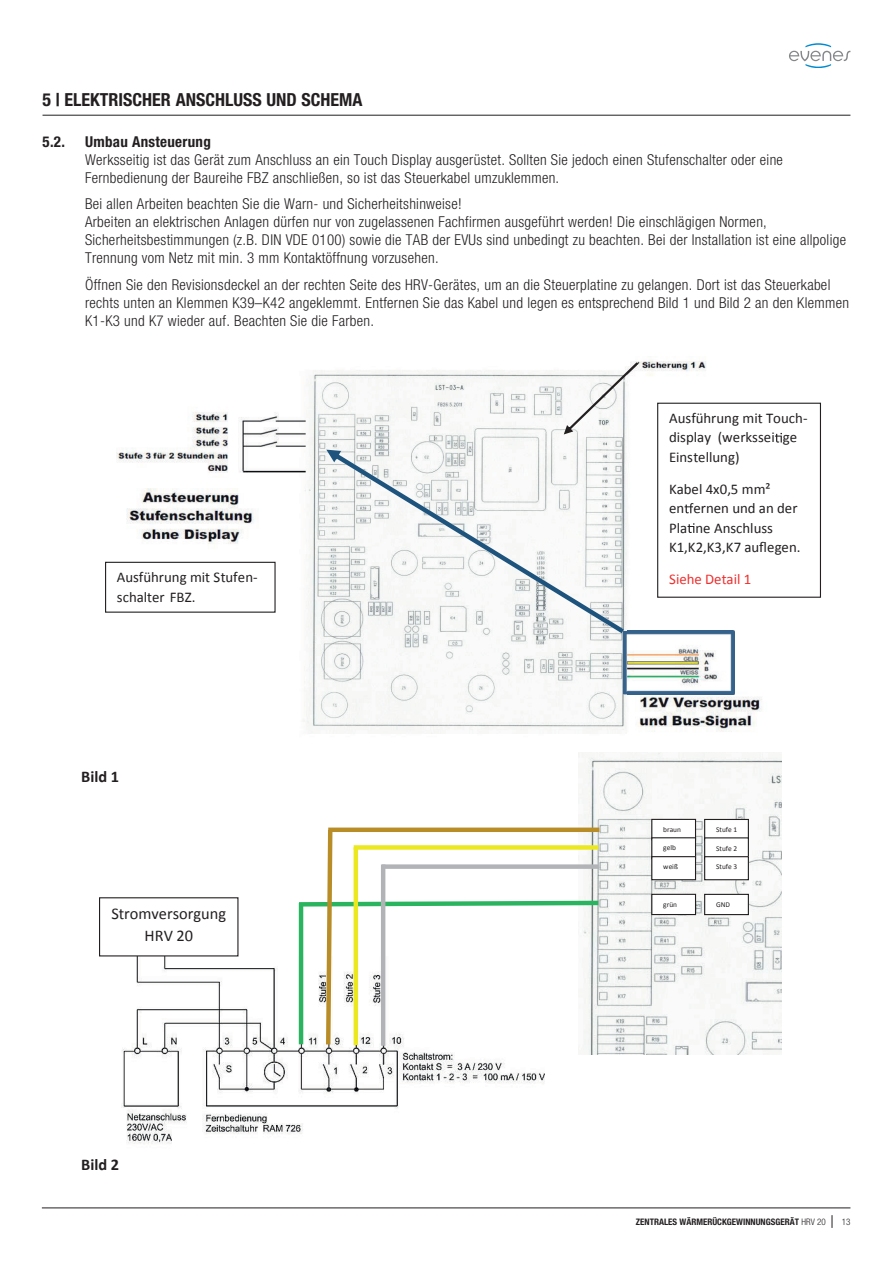
<style>
.page{position:relative;width:893px;height:1263px;background:#fff}
.page>*{position:absolute;margin:0;border:0;box-sizing:border-box;transform-origin:0 0}
.t1{font:700 condensed 18px "Helvetica Neue LT Pro";color:#231f20}
.t2{font:16.35px/21.1px "Calibri";color:#231f20;text-align:center}
.t3{font:700 16.35px "Calibri";letter-spacing:.005em;color:#231f20}
.t4{font:300 condensed 15px/18px "Helvetica Neue LT Pro";letter-spacing:.02em;color:#231f20}
.t5{font:700 condensed 15px "Helvetica Neue LT Pro";letter-spacing:.02em;color:#231f20}
.t6{font:14.85px/19.5px "Calibri";color:#231f20}
.t7{font:14.85px "Calibri";color:#ee2f2d}
.t8{font:700 condensed 9px "Helvetica Neue LT Pro";color:#231f20}
.t9{font:300 condensed 9px "Helvetica Neue LT Pro";color:#231f20}
.t10{font:7.35px "Calibri";letter-spacing:-.005em;color:#231f20}
.s1{font-weight:300}
</style>
<div class="page">
<svg style="left:789px;top:43px;width:61px;height:24px"></svg>
<hr style="left:42px;top:1207px;width:808px;height:1px;background:#231f20">
<svg style="left:832px;top:1215px;width:1px;height:13px"></svg>
<hr style="left:43px;top:115px;width:807px;height:1px;background:#231f20">
<img style="left:107px;top:360px;width:667px;height:372px">
<img style="left:578px;top:753px;width:204px;height:302px">
<div style="left:658px;top:403px;width:162px;height:194px;background:#fff"></div>
<div style="left:657px;top:403px;width:164px;height:195px;border:1px solid #231f20"></div>
<svg style="left:775px;top:433px;width:7px;height:10px"></svg>
<svg style="left:684px;top:503px;width:9px;height:10px"></svg>
<svg style="left:687px;top:523px;width:7px;height:10px"></svg>
<div style="left:106px;top:562px;width:169px;height:159px;background:#fff"></div>
<div style="left:105px;top:562px;width:171px;height:51px;border:1px solid #231f20"></div>
<img style="left:99px;top:956px;width:445px;height:188px">
<svg style="left:295px;top:825px;width:308px;height:224px"></svg>
<div style="left:354px;top:845px;width:244px;height:5px;background:#ece820"></div>
<hr style="left:354px;top:847px;width:4px;height:198px;background:#ece820">
<div style="left:382px;top:864px;width:217px;height:5px;background:#b2b3b7"></div>
<hr style="left:381px;top:864px;width:4px;height:182px;background:#b2b3b7">
<div style="left:99px;top:897px;width:139px;height:59px;border:1px solid #231f20"></div>
<div style="left:652px;top:819px;width:43px;height:21px;background:#fff"></div>
<div style="left:651px;top:819px;width:45px;height:21px;border:1px solid #231f20"></div>
<div style="left:652px;top:838px;width:43px;height:21px;background:#fff"></div>
<div style="left:651px;top:837px;width:45px;height:22px;border:1px solid #231f20"></div>
<div style="left:652px;top:857px;width:43px;height:23px;background:#fff"></div>
<div style="left:651px;top:856px;width:45px;height:24px;border:1px solid #231f20"></div>
<div style="left:652px;top:894px;width:43px;height:20px;background:#fff"></div>
<div style="left:651px;top:894px;width:45px;height:21px;border:1px solid #231f20"></div>
<img style="left:306px;top:370px;width:321px;height:364px">
<svg style="left:326px;top:450px;width:298px;height:183px;fill:#f7f8f6"></svg>
<img style="left:623px;top:631px;width:111px;height:63px">
<svg style="left:564px;top:362px;width:74px;height:72px"></svg>
<div style="left:705px;top:819px;width:43px;height:21px;background:#fff"></div>
<div style="left:704px;top:819px;width:45px;height:21px;border:1px solid #231f20"></div>
<div style="left:705px;top:838px;width:43px;height:21px;background:#fff"></div>
<div style="left:704px;top:837px;width:45px;height:22px;border:1px solid #231f20"></div>
<div style="left:705px;top:857px;width:43px;height:23px;background:#fff"></div>
<div style="left:704px;top:856px;width:45px;height:24px;border:1px solid #231f20"></div>
<div style="left:705px;top:894px;width:43px;height:20px;background:#fff"></div>
<div style="left:704px;top:894px;width:45px;height:21px;border:1px solid #231f20"></div>
<p class="t1" style="left:43px;top:89px;width:322px">5 | ELEKTRISCHER ANSCHLUSS UND SCHEMA</p>
<p class="t5" style="left:43px;top:132px;width:24px">5.2.</p>
<p class="t5" style="left:85px;top:132px;width:127px">Umbau Ansteuerung</p>
<p class="t4" style="left:85px;top:150px;width:699px">Werksseitig ist das Gerät zum Anschluss an ein Touch Display ausgerüstet. Sollten Sie jedoch einen Stufenschalter oder eine<br>Fernbedienung der Baureihe FBZ anschließen, so ist das Steuerkabel umzuklemmen.</p>
<p class="t4" style="left:85px;top:195px;width:762px">Bei allen Arbeiten beachten Sie die Warn- und Sicherheitshinweise!<br>Arbeiten an elektrischen Anlagen dürfen nur von zugelassenen Fachfirmen ausgeführt werden! Die einschlägigen Normen, Sicherheitsbestimmungen (z.B. DIN VDE 0100) sowie die TAB der EVUs sind unbedingt zu beachten. Bei der Installation ist eine allpolige Trennung vom Netz mit min. 3 mm Kontaktöffnung vorzusehen.</p>
<p class="t4" style="left:85px;top:275px;width:765px">Öffnen Sie den Revisionsdeckel an der rechten Seite des HRV-Gerätes, um an die Steuerplatine zu gelangen. Dort ist das Steuerkabel rechts unten an Klemmen K39–K42 angeklemmt. Entfernen Sie das Kabel und legen es entsprechend Bild 1 und Bild 2 an den Klemmen<br>K1-K3 und K7 wieder auf. Beachten Sie die Farben.</p>
<p class="t6" style="left:669px;top:408px;width:140px">Ausführung mit Touch&shy;display (werkssei ge<br>Einstellung)</p>
<p class="t6" style="left:669px;top:478px;width:133px">Kabel 4x0,5 mm²<br>en ernen und an der<br>Pla ne Anschluss<br>K1,K2,K3,K7 auflegen.</p>
<p class="t6" style="left:117px;top:567px;width:142px">Ausführung mit Stufen-</p>
<p class="t7" style="left:669px;top:570px;width:84px">Siehe Detail 1</p>
<p class="t6" style="left:117px;top:586px;width:80px">schalter FBZ.</p>
<p class="t3" style="left:81px;top:766px;width:39px">Bild 1</p>
<p class="t2" style="left:111px;top:903px;width:116px">Stromversorgung<br>HRV 20</p>
<p class="t3" style="left:81px;top:1154px;width:39px">Bild 2</p>
<p class="t10" style="left:663px;top:825px;width:19px">braun</p>
<p class="t10" style="left:663px;top:843px;width:14px">gelb</p>
<p class="t10" style="left:663px;top:862px;width:16px">weiß</p>
<p class="t10" style="left:663px;top:900px;width:15px">grün</p>
<p class="t10" style="left:716px;top:825px;width:23px">Stufe 1</p>
<p class="t10" style="left:716px;top:844px;width:23px">Stufe 2</p>
<p class="t10" style="left:716px;top:862px;width:23px">Stufe 3</p>
<p class="t10" style="left:716px;top:900px;width:16px">GND</p>
<p class="t8" style="left:636px;top:1216px;width:191px">ZENTRALES WÄRMERÜCKGEWINNUNGSGERÄT <span class="s1">HRV 20</span></p>
<p class="t9" style="left:842px;top:1216px;width:10px">13</p>
</div>
